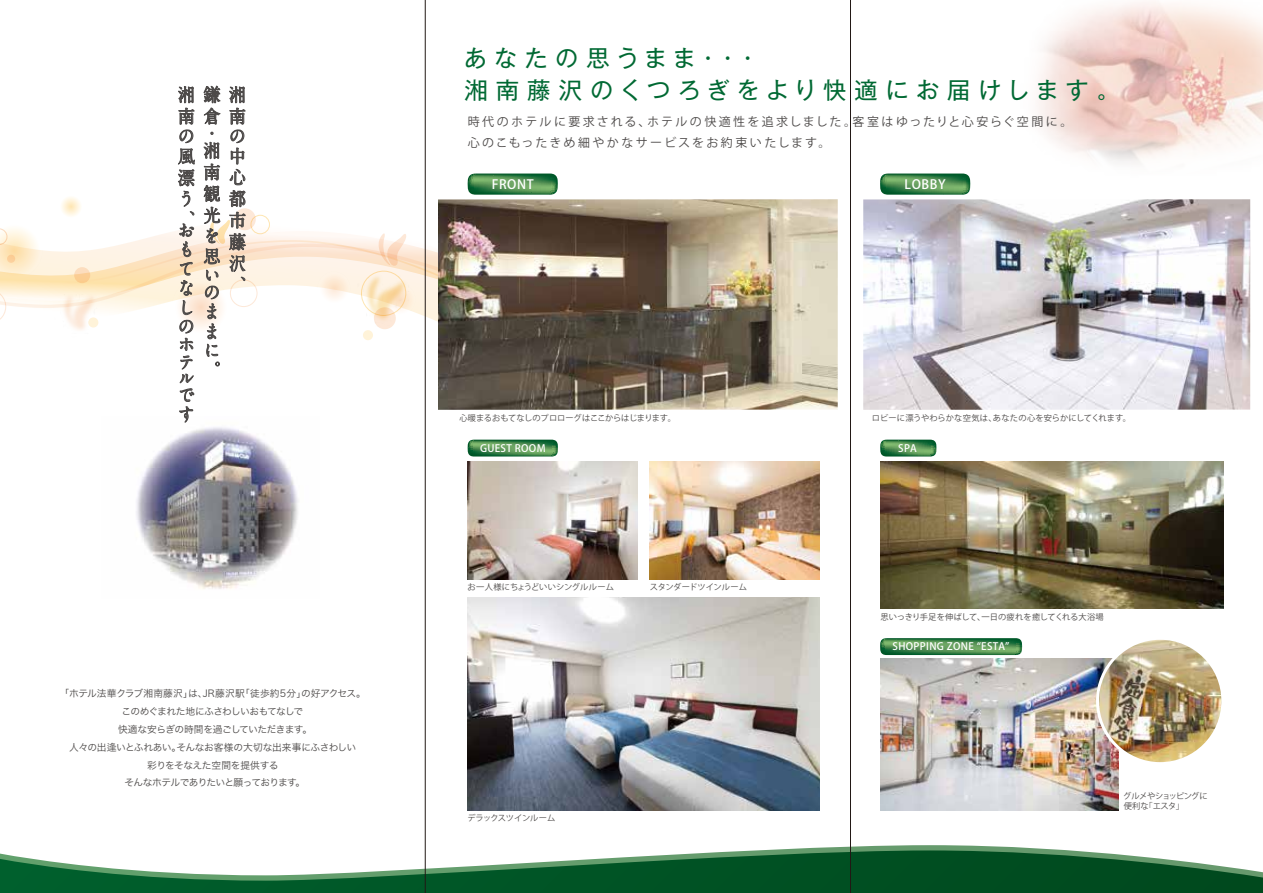
<style>
.page{position:relative;width:1263px;height:893px;background:#fff}
.page>*{position:absolute;margin:0;border:0;box-sizing:border-box;transform-origin:0 0}
.t1{font:23.25px/32.1px "Gothic MB101 Pro";letter-spacing:.295em;color:#006933}
.t2{font:700 18px/18.3px "A1 Mincho Std";color:#4c4948;scale:.95 1}
.t3{font:500 12.75px "Koz Go Pro";letter-spacing:.05em;color:#fff}
.t4{font:12px/20.2px "Koz Go Pro";letter-spacing:.185em;color:#4c4948}
.t5{font:500 10.2px "Koz Go Pro";letter-spacing:.03em;color:#fff}
.t6{font:9.75px/17.9px "Hira Kaku Std N W3";letter-spacing:-.05em;color:#4c4948;text-align:center}
.t7{font:8.25px "Koz Go Pro";color:#4c4948}
.t8{font:8.25px "Koz Go Pro";letter-spacing:-.02em;color:#4c4948}
.t9{font:8.25px/10.5px "Koz Go Pro";letter-spacing:-.045em;color:#4c4948}
</style>
<div class="page">
<img style="left:0;top:0;width:1263px;height:893px">
<hr style="left:425px;top:0;width:1px;height:893px;background:#221815">
<hr style="left:850px;top:0;width:1px;height:893px;background:#221815">
<h2 class="t2" style="left:178px;top:81px;width:19px;line-height:21.6px">湘南</h2>
<h2 class="t2" style="left:178px;top:123px;width:19px;line-height:20.9px">の風漂う、</h2>
<h2 class="t2" style="left:178px;top:219px;width:18px">おもてなしのホテルで</h2>
<h2 class="t2" style="left:178px;top:403px;width:17px">す</h2>
<h2 class="t2" style="left:203px;top:81px;width:19px;line-height:21.6px">鎌倉</h2>
<h2 class="t2" style="left:203px;top:122px;width:18px;line-height:17.1px">・湘</h2>
<h2 class="t2" style="left:203px;top:159px;width:19px;line-height:21.1px">南観光を思</h2>
<h2 class="t2" style="left:203px;top:264px;width:17px;line-height:17.1px">いの</h2>
<h2 class="t2" style="left:203px;top:299px;width:18px;line-height:19.5px">ままに。</h2>
<h2 class="t2" style="left:229px;top:81px;width:19px;line-height:21.6px">湘南</h2>
<h2 class="t2" style="left:229px;top:123px;width:19px;line-height:21.3px;text-align:justify">の中心都市藤沢、</h2>
<p class="t6" style="left:59px;top:684px;width:308px">「ホテル法華クラブ湘南藤沢」は、JR藤沢駅「徒歩約5分」の好アクセス。このめぐまれた地にふさわしいおもてなしで<br>快適な安らぎの時間を過ごしていただきます。<br>人々の出逢いとふれあい。そんなお客様の大切な出来事にふさわしい<br>彩りをそなえた空間を提供する<br>そんなホテルでありたいと願っております。</p>
<h1 class="t1" style="left:464px;top:39px;width:658px">あなたの思うまま・・・<br>湘南藤沢のくつろぎをより快適にお届けします。</h1>
<p class="t4" style="left:468px;top:112px;width:606px">時代のホテルに要求される、ホテルの快適性を追求しました。客室はゆったりと心安らぐ空間に。心のこもったきめ細やかなサービスをお約束いたします。</p>
<h3 class="t3" style="left:492px;top:176px;width:44px">FRONT</h3>
<h3 class="t3" style="left:904px;top:176px;width:43px">LOBBY</h3>
<p class="t8" style="left:459px;top:413px;width:218px">心暖まるおもてなしのプロローグはここからはじまります。</p>
<p class="t7" style="left:872px;top:413px;width:261px">ロビーに漂うやわらかな空気は、あなたの心を安らかにしてくれます。</p>
<p class="t5" style="left:480px;top:442px;width:67px">GUEST ROOM</p>
<p class="t7" style="left:468px;top:582px;width:148px">お一人様にちょうどいいシングルルーム</p>
<p class="t7" style="left:650px;top:582px;width:99px">スタンダードツインルーム</p>
<p class="t7" style="left:467px;top:812px;width:90px">デラックスツインルーム</p>
<p class="t5" style="left:898px;top:442px;width:20px">SPA</p>
<p class="t7" style="left:880px;top:611px;width:225px">思いっきり手足を伸ばして、一日の疲れを癒してくれる大浴場</p>
<p class="t5" style="left:893px;top:640px;width:118px">SHOPPING ZONE “ESTA”</p>
<p class="t9" style="left:1123px;top:791px;width:86px">グルメやショッピングに便利な「エスタ」</p>
</div>
